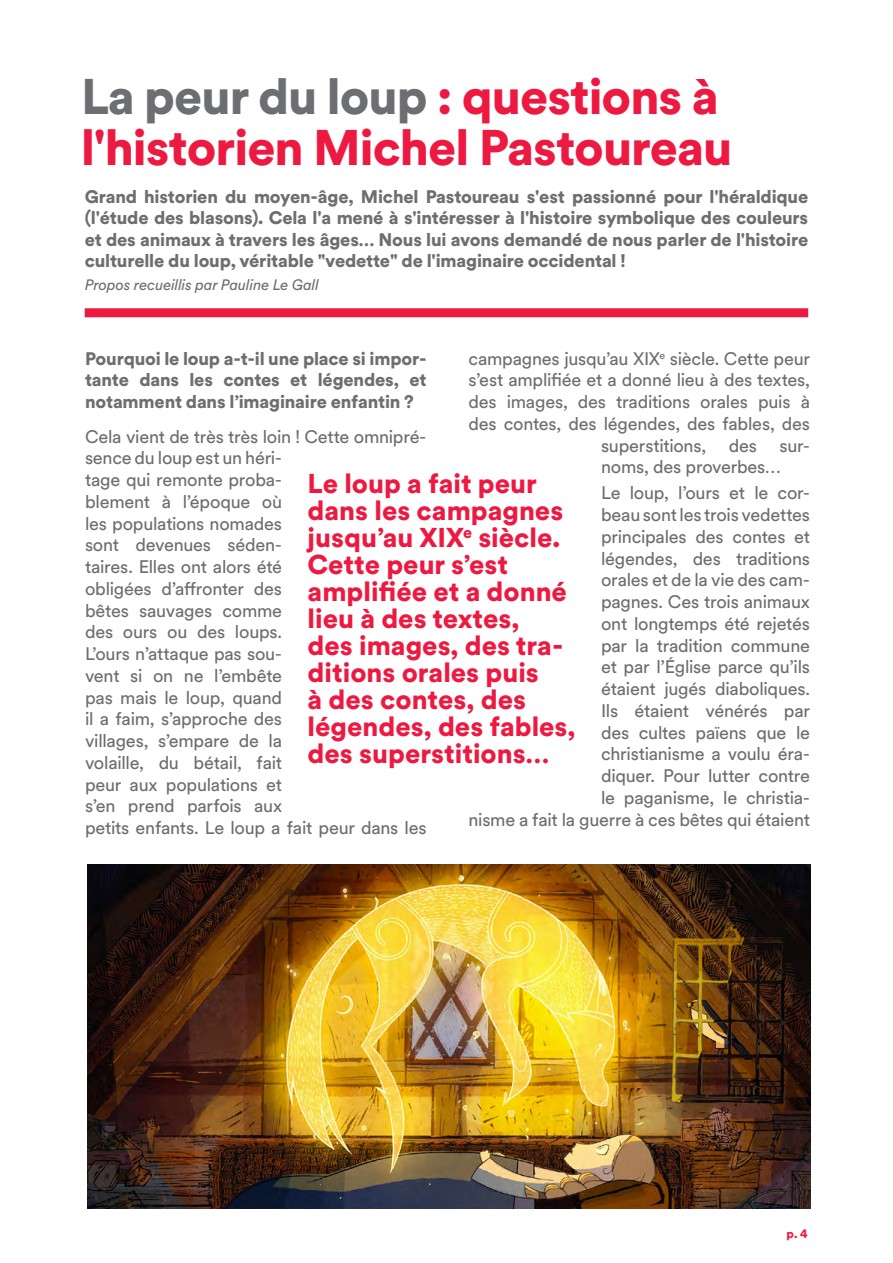
<style>
.page{position:relative;width:893px;height:1263px;background:#fff}
.page>*{position:absolute;margin:0;border:0;box-sizing:border-box;transform-origin:0 0}
.Entretien_avec{font:900 49.5px/51px "Circular Spotify Text";letter-spacing:-.02em;color:#ed1941}
.t1{font:900 27px/27px "Circular Spotify Text";color:#ed1941}
.t2{font:18px/21.8px "Circular Spotify Text";letter-spacing:-.015em;color:#6d6e71}
.t3{font:900 18px/21.6px "Circular Spotify Text";letter-spacing:-.01em;color:#6d6e71;text-align:justify}
.t4{font:italic 15px "Circular Spotify Text";letter-spacing:-.01em;color:#6d6e71}
.t5{font:900 12px "Circular Spotify Text";color:#ed1941}
.s1{color:#6d6e71}
</style>
<div class="page">
<img style="left:87px;top:864px;width:723px;height:345px">
<div style="left:85px;top:308px;width:723px;height:9px;background:#ed1941"></div>
<p class="Entretien_avec" style="left:81px;top:72px;width:653px"><span class="s1">La peur du loup</span> : questions à l'historien Michel Pastoureau</p>
<p class="t3" style="left:85px;top:186px;width:725px">Grand historien du moyen-âge, Michel Pastoureau s'est passionné pour l'héraldique (l'étude des blasons). Cela l'a mené à s'intéresser à l'histoire symbolique des couleurs et des animaux à travers les âges… Nous lui avons demandé de nous parler de l'histoire culturelle du loup, véritable "vedette" de l'imaginaire occidental !</p>
<p class="t4" style="left:85px;top:274px;width:235px">Propos recueillis par Pauline Le Gall</p>
<p class="t3" style="left:85px;top:348px;width:343px">Pourquoi le loup a-t-il une place si impor&shy;tante dans les contes et légendes, et notamment dans l’imaginaire enfantin ?</p>
<p class="t2" style="left:85px;top:426px;width:343px">Cela vient de très très loin ! Cette omnipré&shy;sence du loup est un héri-<br>tage qui remonte proba-<br>blement à l’époque où<br>les populations nomades<br>sont devenues séden-<br>taires. Elles ont alors été<br>obligées d’affronter des<br>bêtes sauvages comme<br>des ours ou des loups.<br>L’ours n’attaque pas sou-<br>vent si on ne l’embête<br>pas mais le loup, quand<br>il a faim, s’approche des<br>villages, s’empare de la<br>volaille, du bétail, fait<br>peur aux populations et<br>s’en prend parfois aux<br>petits enfants. Le loup a fait peur dans les</p>
<p class="t2" style="left:468px;top:348px;width:343px">campagnes jusqu’au XIX<sup>e</sup> siècle. Cette peur</p>
<p class="t2" style="left:468px;top:369px;width:343px">s’est amplifiée et a donné lieu à des textes,</p>
<p class="t2" style="left:468px;top:391px;width:343px">des images, des traditions orales puis à</p>
<p class="t2" style="left:468px;top:413px;width:343px">des contes, des légendes, des fables, des</p>
<p class="t2" style="left:601px;top:435px;width:107px">superstitions,</p>
<p class="t2" style="left:729px;top:435px;width:30px">des</p>
<p class="t2" style="left:601px;top:435px;width:210px;text-indent:179px">sur&shy;noms, des proverbes…</p>
<p class="t2" style="left:468px;top:482px;width:343px;text-align:right">Le loup, l’ours et le cor-<br>beau sont les trois vedettes<br>principales des contes et<br>légendes, des traditions<br>orales et de la vie des cam-<br>pagnes. Ces trois animaux<br>ont longtemps été rejetés<br>par la tradition commune<br>et par l’Église parce qu’ils<br>étaient jugés diaboliques.<br>Ils étaient vénérés par<br>des cultes païens que le<br>christianisme a voulu éra-<br>diquer. Pour lutter contre<br>le paganisme, le christia-<br>nisme a fait la guerre à ces bêtes qui étaient</p>
<p class="t1" style="left:308px;top:470px;width:269px">Le loup a fait peur dans les campagnes jusqu’au XIX<sup>e</sup> siècle.<br>Cette peur s’est amplifiée et a donné lieu à des textes,<br>des images, des tra&shy;ditions orales puis<br>à des contes, des légendes, des fables, des superstitions…</p>
<p class="t5" style="left:759px;top:1225px;width:50px">1. p. 4</p>
</div>
